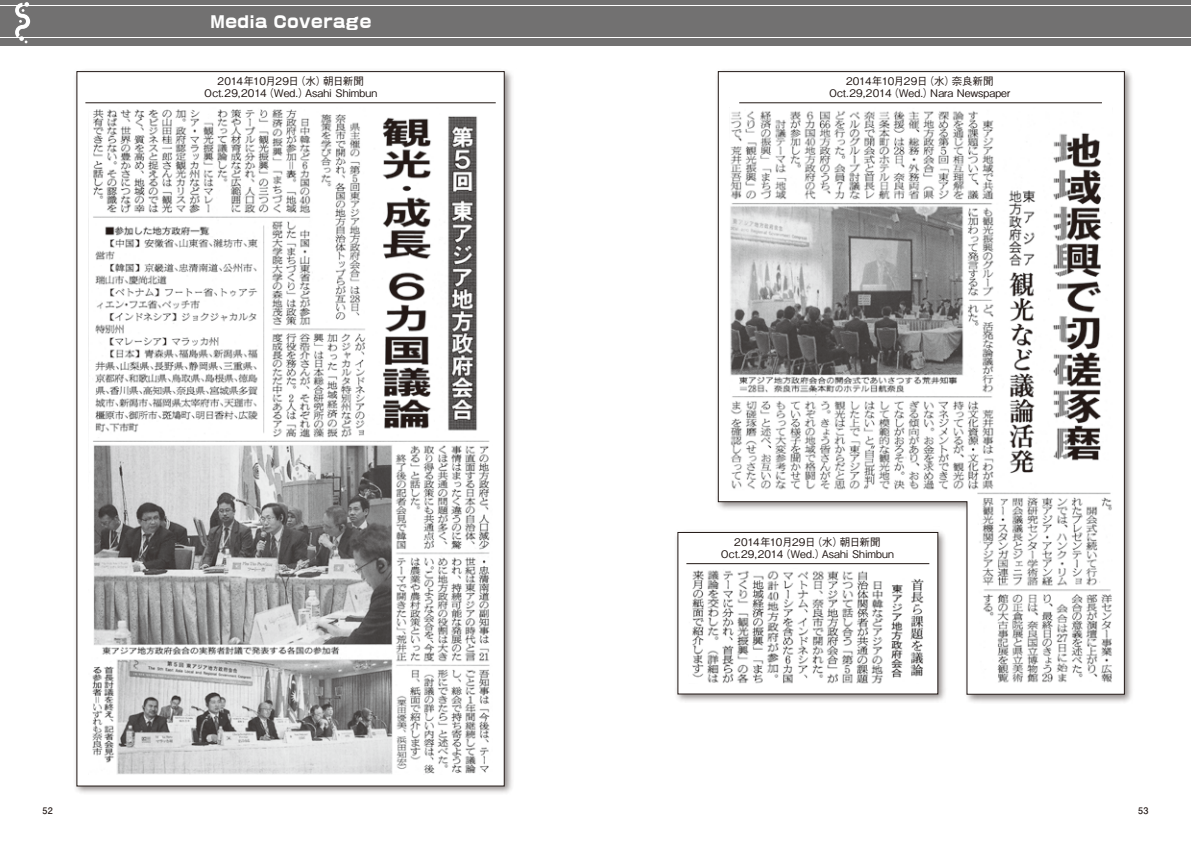
<style>
.page{position:relative;width:1191px;height:842px;background:#fff}
.page>*{position:absolute;margin:0;border:0;box-sizing:border-box;transform-origin:0 0}
.t1{font:16px "True Logo G Extra RKSJ H";letter-spacing:.04em;color:#fff}
.t2{font:500 10.5px/12px "Gothic BBB Pro";letter-spacing:-.005em;color:#221815;text-align:center}
.t3{font:700 9px "Futo Go B101 Pro";color:#221815}
</style>
<div class="page">
<div style="left:0;top:6px;width:1191px;height:30px;background:#727171"></div>
<hr style="left:0;top:0;width:1191px;height:4px;background:#727171">
<div style="left:0;top:38px;width:1191px;height:7px;background:#727171"></div>
<svg style="left:15px;top:2px;width:15px;height:41px"></svg>
<img style="left:75px;top:70px;width:437px;height:723px">
<div style="left:77px;top:71px;width:427px;height:715px;background:#fff"></div>
<hr style="left:85px;top:103px;width:411px;height:1px;background:#221815">
<img style="left:717px;top:70px;width:415px;height:633px">
<svg style="left:718px;top:71px;width:406px;height:624px"></svg>
<hr style="left:739px;top:103px;width:363px;height:1px;background:#221815">
<img style="left:676px;top:526px;width:273px;height:177px">
<div style="left:677px;top:532px;width:261px;height:162px;background:#fff"></div>
<hr style="left:686px;top:563px;width:243px;height:1px;background:#221815">
<img style="left:88px;top:109px;width:402px;height:665px">
<img style="left:729px;top:107px;width:383px;height:576px">
<img style="left:692px;top:568px;width:239px;height:115px">
<h1 class="t1" style="left:210px;top:14px;width:163px">Media Coverage</h1>
<p class="t2" style="left:204px;top:74px;width:174px">2014年10月29日（水）朝日新聞<br>Oct.29,2014（Wed.）Asahi Shimbun</p>
<p class="t2" style="left:829px;top:74px;width:183px">2014年10月29日（水）奈良新聞<br>Oct.29,2014（Wed.）Nara Newspaper</p>
<p class="t2" style="left:721px;top:535px;width:174px">2014年10月29日（水）朝日新聞<br>Oct.29,2014（Wed.）Asahi Shimbun</p>
<p class="t3" style="left:43px;top:803px;width:12px">52</p>
<p class="t3" style="left:1138px;top:803px;width:12px">53</p>
</div>
